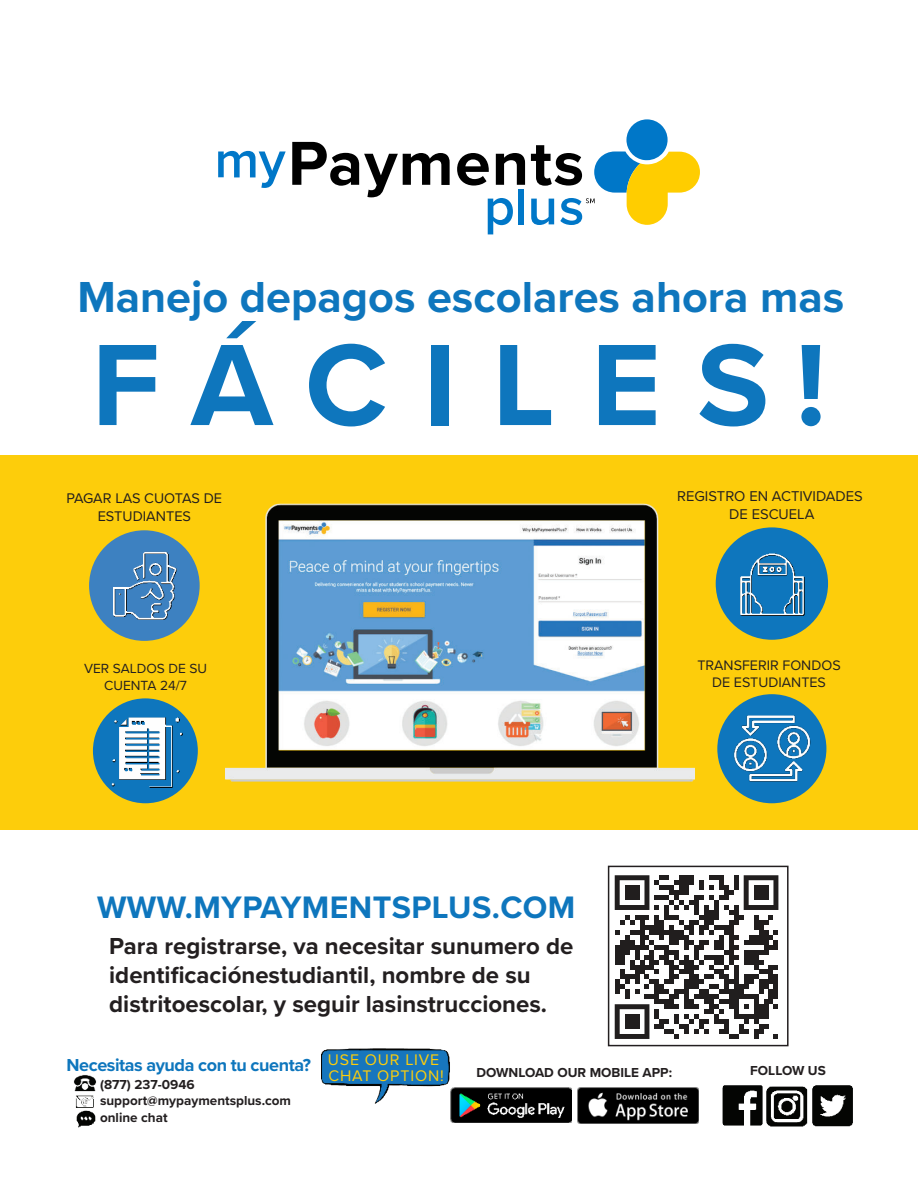
<style>
.page{position:relative;width:918px;height:1188px;background:#fff}
.page>*{position:absolute;margin:0;border:0;box-sizing:border-box;transform-origin:0 0}
.t1{font:700 120px "Proxima Nova";letter-spacing:.3em;color:#0e76bd}
.t2{font:700 45px "Proxima Nova";color:#0e76bd}
.t3{font:700 32.25px "Proxima Nova";letter-spacing:.01em;color:#0e76bd}
.t4{font:700 24px/28.8px "Proxima Nova";color:#231f20}
.t5{font:700 18px "Proxima Nova";letter-spacing:-.025em;color:#0e76bd}
.t6{font:15.9px/15.8px "Proxima Nova";letter-spacing:.05em;color:#fdcd0b}
.t7{font:14.7px/17.7px "Proxima Nova";color:#231f20;text-align:center}
.t8{font:14.55px/17.4px "Proxima Nova";color:#211d1e;text-align:center}
.t9{font:14.25px/17.1px "Proxima Nova";color:#231f20;text-align:center}
.t10{font:13.8px/16.5px "Proxima Nova";color:#231f20;text-align:center}
.t11{font:700 13.5px/16.4px "Proxima Nova";color:#231f20}
</style>
<div class="page">
<svg style="left:292px;top:142px;width:158px;height:55px"></svg>
<svg style="left:457px;top:153px;width:32px;height:33px"></svg>
<svg style="left:496px;top:153px;width:29px;height:32px"></svg>
<svg style="left:218px;top:151px;width:68px;height:37px"></svg>
<svg style="left:488px;top:198px;width:25px;height:36px"></svg>
<div style="left:518px;top:189px;width:6px;height:35px;background:#0077c8"></div>
<svg style="left:531px;top:119px;width:169px;height:106px"></svg>
<div style="left:0;top:455px;width:918px;height:374px;background:#fdcd0b"></div>
<img style="left:225px;top:503px;width:470px;height:279px">
<div style="left:716px;top:527px;width:112px;height:113px;background:#0e76bd;border-radius:50%"></div>
<img style="left:740px;top:553px;width:65px;height:63px">
<div style="left:717px;top:694px;width:109px;height:109px;background:#0e76bd;border-radius:50%"></div>
<img style="left:724px;top:701px;width:96px;height:96px">
<img style="left:577px;top:1087px;width:121px;height:36px">
<img style="left:450px;top:1088px;width:121px;height:35px">
<img style="left:722px;top:1085px;width:131px;height:42px">
<div style="left:608px;top:866px;width:181px;height:180px;background:#fff;border:2px solid #231f20"></div>
<svg style="left:615px;top:875px;width:163px;height:164px"></svg>
<img style="left:321px;top:1048px;width:144px;height:58px">
<div style="left:93px;top:698px;width:105px;height:105px;background:#0e76bd;border-radius:50%"></div>
<img style="left:100px;top:706px;width:90px;height:90px">
<div style="left:89px;top:530px;width:111px;height:111px;background:#3d81c1;border-radius:50%"></div>
<img style="left:102px;top:544px;width:84px;height:84px">
<img style="left:74px;top:1075px;width:22px;height:17px">
<img style="left:75px;top:1095px;width:19px;height:12px">
<img style="left:76px;top:1111px;width:20px;height:17px">
<h2 class="t2" style="left:77px;top:273px;width:769px">Manejo depagos escolares ahora mas</h2>
<h1 class="t1" style="left:92px;top:321px;width:736px">FÁCILES!</h1>
<p class="t8" style="left:67px;top:490px;width:157px">PAGAR LAS CUOTAS DE<br>ESTUDIANTES</p>
<p class="t10" style="left:84px;top:660px;width:125px">VER SALDOS DE SU<br>CUENTA 24/7</p>
<p class="t7" style="left:677px;top:487px;width:187px">REGISTRO EN ACTIVIDADES<br>DE ESCUELA</p>
<p class="t9" style="left:697px;top:657px;width:145px">TRANSFERIR FONDOS<br>DE ESTUDIANTES</p>
<h3 class="t3" style="left:97px;top:890px;width:480px">WWW.MYPAYMENTSPLUS.COM</h3>
<p class="t4" style="left:109px;top:932px;width:466px">Para registrarse, va necesitar sunumero de identificaciónestudiantil, nombre de su distritoescolar, y seguir lasinstrucciones.</p>
<p class="t6" style="left:328px;top:1052px;width:117px">USE OUR LIVE<br>CHAT OPTION!</p>
<p class="t5" style="left:67px;top:1055px;width:246px">Necesitas ayuda con tu cuenta?</p>
<p class="t11" style="left:476px;top:1065px;width:197px">DOWNLOAD OUR MOBILE APP:</p>
<p class="t11" style="left:750px;top:1063px;width:77px">FOLLOW US</p>
<p class="t11" style="left:100px;top:1076px;width:193px">(877) 237-0946 support@mypaymentsplus.com online chat</p>
</div>
